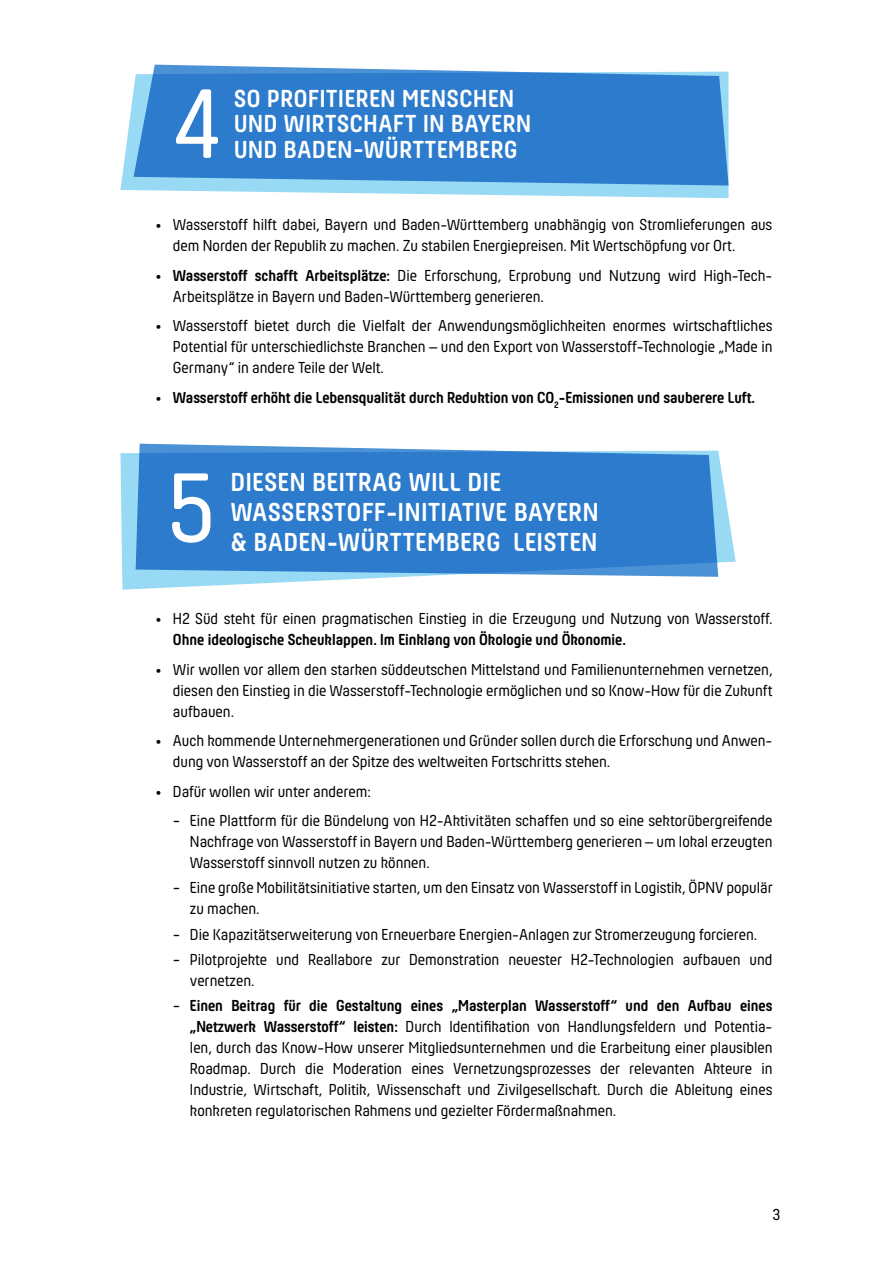
<style>
.page{position:relative;width:893px;height:1263px;background:#fff}
.page>*{position:absolute;margin:0;border:0;box-sizing:border-box;transform-origin:0 0}
.t1{font:102.3px "Hansom FY";color:#fff}
.t2{font:101.85px "Hansom FY";color:#fff}
.t3{font:700 27px/30px "Hansom FY";letter-spacing:.03em;color:#fff}
.t4{font:700 25.5px/25.5px "Hansom FY";letter-spacing:.03em;color:#fff}
.t5{font:16.5px/21px "Hansom FY";color:#000}
.t6{font:700 16.5px "Hansom FY";color:#000}
.s1{font-weight:700}
.s2{font-size:18px}
</style>
<div class="page">
<svg style="left:120px;top:451px;width:616px;height:139px"></svg>
<svg style="left:136px;top:444px;width:582px;height:133px;background:#3a85d0"></svg>
<svg style="left:120px;top:88px;width:609px;height:110px;fill:#98daf4"></svg>
<svg style="left:134px;top:65px;width:595px;height:121px;background:#3d87d1"></svg>
<h1 class="t1" style="left:171px;top:65px;width:53px">4</h1>
<h3 class="t4" style="left:234px;top:85px;width:299px">SO PROFITIEREN MENSCHEN<br>UND WIRTSCHAFT IN BAYERN</h3>
<h3 class="t4" style="left:234px;top:136px;width:285px">UND BADEN-WÜRTTEMBERG</h3>
<p class="t5" style="left:173px;top:214px;width:601px;text-indent:-17px"><span class="s1">•</span> Wasserstoff hilft dabei, Bayern und Baden-Württemberg unabhängig von Stromlieferungen aus dem Norden der Republik zu machen. Zu stabilen Energiepreisen. Mit Wertschöpfung vor Ort.</p>
<p class="t5" style="left:173px;top:264px;width:601px;text-indent:-17px"><span class="s1">• Wasserstoff schafft Arbeitsplätze:</span> Die Erforschung, Erprobung und Nutzung wird High-Tech-<br>Arbeitsplätze in Bayern und Baden-Württemberg generieren.</p>
<p class="t5" style="left:173px;top:315px;width:601px;text-align:justify;text-indent:-17px"><span class="s1">•</span> Wasserstoff bietet durch die Vielfalt der Anwendungsmöglichkeiten enormes wirtschaftliches Potential für unterschiedlichste Branchen – und den Export von Wasserstoff-Technologie „Made in Germany“ in andere Teile der Welt.</p>
<p class="t6" style="left:156px;top:388px;width:601px">• Wasserstoff erhöht die Lebensqualität durch Reduktion von CO<sub>2</sub>-Emissionen und sauberere Luft.</p>
<h2 class="t2" style="left:167px;top:449px;width:51px">5</h2>
<h3 class="t3" style="left:231px;top:467px;width:369px">DIESEN BEITRAG WILL DIE<br>WASSERSTOFF-INITIATIVE BAYERN</h3>
<h3 class="t3" style="left:231px;top:527px;width:368px">&amp; BADEN-WÜRTTEMBERG LEISTEN</h3>
<p class="t5" style="left:173px;top:608px;width:601px;text-indent:-17px"><span class="s1">•</span> H2 Süd steht für einen pragmatischen Einstieg in die Erzeugung und Nutzung von Wasserstoff.<br><span class="s1">Ohne ideologische Scheuklappen. Im Einklang von Ökologie und Ökonomie.</span></p>
<p class="t5" style="left:173px;top:658px;width:601px;text-align:justify;text-indent:-17px"><span class="s1">•</span> Wir wollen vor allem den starken süddeutschen Mittelstand und Familienunternehmen vernetzen, diesen den Einstieg in die Wasserstoff-Technologie ermöglichen und so Know-How für die Zukunft aufbauen.</p>
<p class="t5" style="left:173px;top:730px;width:601px;text-indent:-17px"><span class="s1">•</span> Auch kommende Unternehmergenerationen und Gründer sollen durch die Erforschung und Anwen&shy;dung von Wasserstoff an der Spitze des weltweiten Fortschritts stehen.</p>
<p class="t5" style="left:156px;top:780px;width:216px"><span class="s1">•</span> Dafür wollen wir unter anderem:</p>
<p class="t5" style="left:190px;top:810px;width:584px;text-align:justify;text-indent:-17px"><span class="s2">-</span> Eine Plattform für die Bündelung von H2-Aktivitäten schaffen und so eine sektorübergreifende Nachfrage von Wasserstoff in Bayern und Baden-Württemberg generieren – um lokal erzeugten Wasserstoff sinnvoll nutzen zu können.</p>
<p class="t5" style="left:190px;top:877px;width:584px;text-indent:-17px"><span class="s2">-</span> Eine große Mobilitätsinitiative starten, um den Einsatz von Wasserstoff in Logistik, ÖPNV populär zu machen.</p>
<p class="t5" style="left:173px;top:923px;width:586px"><span class="s2">-</span> Die Kapazitätserweiterung von Erneuerbare Energien-Anlagen zur Stromerzeugung forcieren.</p>
<p class="t5" style="left:190px;top:949px;width:584px;text-indent:-17px"><span class="s2">-</span> Pilotprojekte und Reallabore zur Demonstration neuester H2-Technologien aufbauen und vernetzen.</p>
<p class="t5" style="left:190px;top:995px;width:584px;text-align:justify;text-indent:-17px"><span class="s2">-</span> <span class="s1">Einen Beitrag für die Gestaltung eines „Masterplan Wasserstoff“ und den Aufbau eines „Netzwerk Wasserstoff“ leisten:</span> Durch Identifikation von Handlungsfeldern und Potentia&shy;len, durch das Know-How unserer Mitgliedsunternehmen und die Erarbeitung einer plausiblen Roadmap. Durch die Moderation eines Vernetzungsprozesses der relevanten Akteure in Industrie, Wirtschaft, Politik, Wissenschaft und Zivilgesellschaft. Durch die Ableitung eines konkreten regulatorischen Rahmens und gezielter Fördermaßnahmen.</p>
<p class="t5" style="left:772px;top:1204px;width:10px">3</p>
</div>
